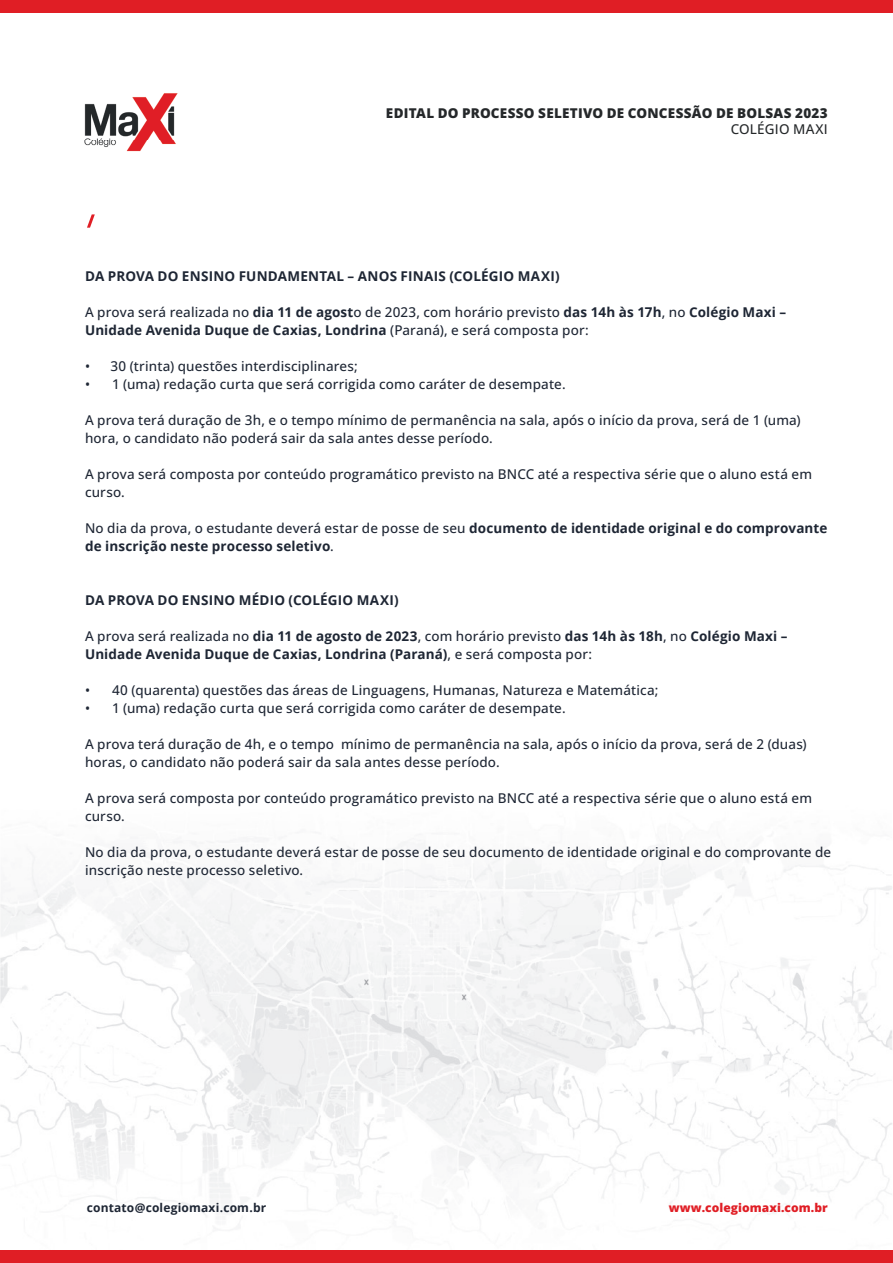
<style>
.page{position:relative;width:893px;height:1263px;background:#fff}
.page>*{position:absolute;margin:0;border:0;box-sizing:border-box;transform-origin:0 0}
.t1{font:500 13.5px/18px "Open Sans";letter-spacing:.01em;color:#1e2634}
.t2{font:700 13.5px/18px "Open Sans";letter-spacing:.01em;color:#1e2634}
.t3{font:800 13.5px "Open Sans";letter-spacing:.015em;color:#25282a}
.t4{font:500 13.5px "Open Sans";letter-spacing:.015em;color:#25282a}
.t5{font:700 12px "Open Sans";letter-spacing:.015em;color:#1e2634}
.t6{font:800 12px "Open Sans";letter-spacing:.005em;color:#e01e25}
.s1{font-weight:700}
.s2{font-weight:500}
</style>
<div class="page">
<img style="left:0;top:838px;width:892px;height:387px">
<svg style="left:87px;top:214px;width:8px;height:14px"></svg>
<div style="left:0;top:0;width:893px;height:13px;background:#e01e25"></div>
<div style="left:0;top:1250px;width:893px;height:13px;background:#e01e25"></div>
<img style="left:84px;top:93px;width:94px;height:59px">
<p class="t3" style="left:386px;top:103px;width:443px">EDITAL DO PROCESSO SELETIVO DE CONCESSÃO DE BOLSAS 2023</p>
<p class="t4" style="left:731px;top:120px;width:98px">COLÉGIO MAXI</p>
<p class="t2" style="left:85px;top:266px;width:476px">DA PROVA DO ENSINO FUNDAMENTAL – ANOS FINAIS (COLÉGIO MAXI)</p>
<p class="t1" style="left:85px;top:302px;width:703px">A prova será realizada no <span class="s1">dia 11 de agost</span>o de 2023, com horário previsto <span class="s1">das 14h às 17h</span>, no <span class="s1">Colégio Maxi –<br>Unidade Avenida Duque de Caxias, Londrina</span> (Paraná), e será composta por:</p>
<p class="t1" style="left:85px;top:356px;width:274px">• 30 (trinta) questões interdisciplinares;</p>
<p class="t1" style="left:85px;top:374px;width:482px">• 1 (uma) redação curta que será corrigida como caráter de desempate.</p>
<p class="t1" style="left:85px;top:410px;width:717px">A prova terá duração de 3h, e o tempo mínimo de permanência na sala, após o início da prova, será de 1 (uma) hora, o candidato não poderá sair da sala antes desse período.</p>
<p class="t1" style="left:85px;top:464px;width:728px">A prova será composta por conteúdo programático previsto na BNCC até a respectiva série que o aluno está em curso.</p>
<p class="t2" style="left:85px;top:518px;width:744px"><span class="s2">No dia da prova, o estudante deverá estar de posse de seu</span> documento de identidade original e do comprovante de inscrição neste processo seletivo<span class="s2">.</span></p>
<p class="t2" style="left:85px;top:590px;width:315px">DA PROVA DO ENSINO MÉDIO (COLÉGIO MAXI)</p>
<p class="t2" style="left:85px;top:626px;width:704px"><span class="s2">A prova será realizada no</span> dia 11 de agosto de 2023<span class="s2">, com horário previsto</span> das 14h às 18h<span class="s2">, no</span> Colégio Maxi –<br>Unidade Avenida Duque de Caxias, Londrina (Paraná)<span class="s2">, e será composta por:</span></p>
<p class="t1" style="left:85px;top:680px;width:575px">• 40 (quarenta) questões das áreas de Linguagens, Humanas, Natureza e Matemática;</p>
<p class="t1" style="left:85px;top:698px;width:482px">• 1 (uma) redação curta que será corrigida como caráter de desempate.</p>
<p class="t1" style="left:85px;top:734px;width:723px">A prova terá duração de 4h, e o tempo mínimo de permanência na sala, após o início da prova, será de 2 (duas) horas, o candidato não poderá sair da sala antes desse período.</p>
<p class="t1" style="left:85px;top:788px;width:728px">A prova será composta por conteúdo programático previsto na BNCC até a respectiva série que o aluno está em curso.</p>
<p class="t1" style="left:85px;top:842px;width:748px">No dia da prova, o estudante deverá estar de posse de seu documento de identidade original e do comprovante de inscrição neste processo seletivo.</p>
<p class="t5" style="left:87px;top:1199px;width:181px">contato@colegiomaxi.com.br</p>
<p class="t6" style="left:669px;top:1199px;width:161px">www.colegiomaxi.com.br</p>
</div>
